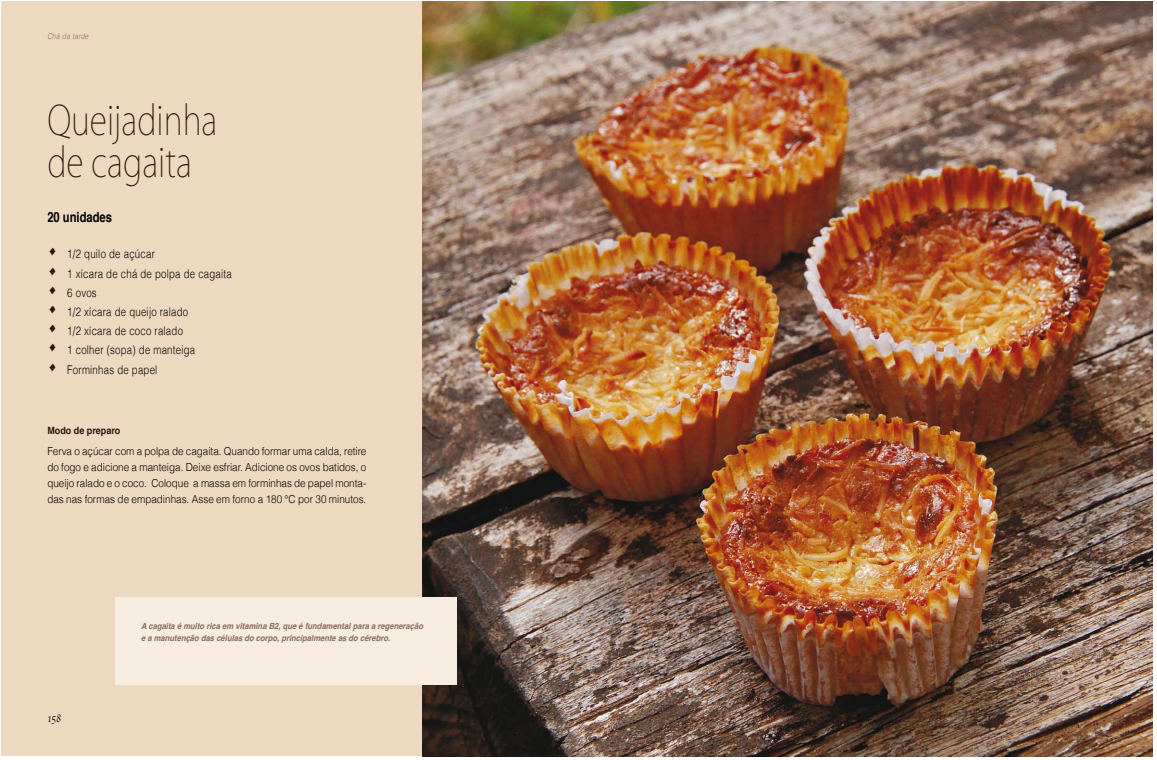
<style>
.page{position:relative;width:1157px;height:760px;background:#fff}
.page>*{position:absolute;margin:0;border:0;box-sizing:border-box;transform-origin:0 0}
.t1{font:200 40px/42px "Koz Go Pro";color:#31140d;scale:.8 1}
.t2{font:700 14px "Helvetica";color:#000;scale:.8 1}
.t3{font:300 12px "Helvetica";letter-spacing:.025em;color:#000;scale:.8 1}
.t4{font:12px "Apple Chancery";color:#000;scale:.8 1}
.t5{font:300 11px/16px "Helvetica";color:#000;text-align:justify;scale:.9 1}
.t6{font:700 10px "Helvetica";color:#31140d;scale:.9 1}
.t7{font:italic 700 8.5px/12px "Helvetica";color:#896c5f;scale:.9 1}
.t8{font:italic 300 8px "Helvetica";letter-spacing:.05em;color:#896c5f;scale:.8 1}
.s1{font-family:"Apple Chancery";font-weight:400;font-size:20px;color:#331209}
</style>
<div class="page">
<div style="left:1px;top:1px;width:422px;height:755px;background:#edd8c0"></div>
<img style="left:422px;top:2px;width:730px;height:754px">
<div style="left:116px;top:597px;width:341px;height:88px;background:#f6ece0"></div>
<p class="t8" style="left:47px;top:31px;width:53px">Chá da tarde</p>
<h1 class="t1" style="left:47px;top:99px;width:214px">Queijadinha de cagaita</h1>
<p class="t2" style="left:47px;top:206px;width:82px">20 unidades</p>
<p class="t3" style="left:47px;top:247px;width:136px"><span class="s1">•</span> 1/2 quilo de açúcar</p>
<p class="t3" style="left:47px;top:266px;width:232px"><span class="s1">•</span> 1 xícara de chá de polpa de cagaita</p>
<p class="t3" style="left:47px;top:285px;width:63px"><span class="s1">•</span> 6 ovos</p>
<p class="t3" style="left:47px;top:304px;width:178px"><span class="s1">•</span> 1/2 xícara de queijo ralado</p>
<p class="t3" style="left:47px;top:323px;width:171px"><span class="s1">•</span> 1/2 xícara de coco ralado</p>
<p class="t3" style="left:47px;top:342px;width:186px"><span class="s1">•</span> 1 colher (sopa) de manteiga</p>
<p class="t3" style="left:47px;top:362px;width:139px"><span class="s1">•</span> Forminhas de papel</p>
<p class="t6" style="left:47px;top:422px;width:83px">Modo de preparo</p>
<p class="t5" style="left:47px;top:443px;width:356px">Ferva o açúcar com a polpa de cagaita. Quando formar uma calda, retire do fogo e adicione a manteiga. Deixe esfriar. Adicione os ovos batidos, o queijo ralado e o coco. Coloque a massa em forminhas de papel monta&shy;das nas formas de empadinhas. Asse em forno a 180 °C por 30 minutos.</p>
<p class="t4" style="left:47px;top:708px;width:19px">158</p>
<p class="t7" style="left:141px;top:619px;width:315px">A cagaita é muito rica em vitamina B2, que é fundamental para a regeneração e a manutenção das células do corpo, principalmente as do cérebro.</p>
</div>
